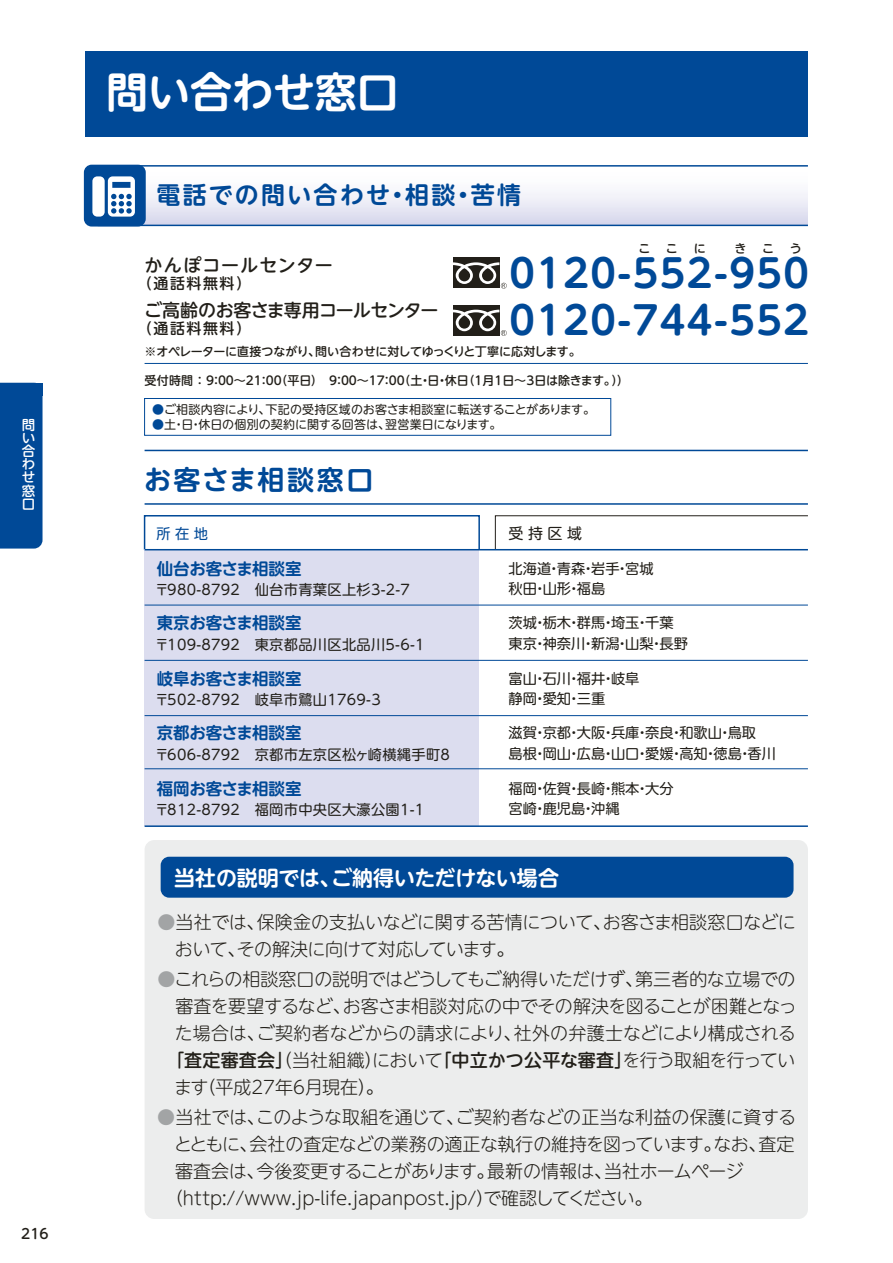
<style>
.page{position:relative;width:893px;height:1263px;background:#fff}
.page>*{position:absolute;margin:0;border:0;box-sizing:border-box;transform-origin:0 0}
.t1{font:42px "UD Shin M Go Pro De Bold 90 pv RKSJ H";letter-spacing:-.01em;color:#fff}
.t2{font:38.7px "UD Shin M Go Pro De Bold 90 pv RKSJ H";letter-spacing:.04em;color:#004997}
.t3{font:27px "UD Shin M Go Pro De Bold 90 pv RKSJ H";letter-spacing:.09em;color:#004997}
.t4{font:24px "UD Shin M Go Pro De Bold 90 pv RKSJ H";letter-spacing:.095em;color:#004997}
.t5{font:21px "UD Shin M Go Pro De Bold 90 pv RKSJ H";letter-spacing:-.01em;color:#fff}
.t6{font:18px/27px "UD Shin M Go Pro Light 90 pv RKSJ H";letter-spacing:-.02em;color:#221f19}
.t7{font:18px "UD Shin M Go Pro Light 90 pv RKSJ H";color:#221f19}
.t8{font:18px "UD Shin M Go Pro Medium 90 pv RKSJ H";letter-spacing:-.04em;color:#221f19}
.t9{font:18px "UD Shin M Go Pro Medium 90 pv RKSJ H";letter-spacing:.045em;color:#221f19}
.t10{font:16.5px "UD Shin M Go Pro De Bold 90 pv RKSJ H";letter-spacing:-.015em;color:#004997}
.t11{font:15px "UD Shin M Go Pro Medium 90 pv RKSJ H";letter-spacing:.1em;color:#221f19}
.t12{font:15px "UD Shin M Go Pro Regular 90 pv RKSJ H";color:#221f19}
.t13{font:14.25px/20.2px "UD Shin M Go Pro Regular 90 pv RKSJ H";color:#221f19}
.t14{font:14.25px "UD Shin M Go Pro Regular 90 pv RKSJ H";letter-spacing:.02em;color:#221f19}
.t15{font:14.25px "UD Shin M Go Pro Regular 90 pv RKSJ H";color:#004997}
.t16{font:13.8px "UD Shin M Go Pro Medium 90 pv RKSJ H";color:#221f19}
.t17{font:13.5px/13.2px "UD Shin M Go Pro Medium 90 pv RKSJ V";color:#fff;text-align:justify}
.t18{font:12px "UD Shin M Go Pro Medium 90 pv RKSJ H";letter-spacing:-.025em;color:#221f19}
.t19{font:12px "UD Shin M Go Pro Regular 90 pv RKSJ H";letter-spacing:-.005em;color:#221f19}
.s1{color:#004997}
.s2{color:#a2a4a5}
.s3{font-family:"UD Shin M Go Pro Medium 90 pv RKSJ H"}
</style>
<div class="page">
<div style="left:98px;top:166px;width:710px;height:59px;background:linear-gradient(to bottom,#fff,#dadaed)"></div>
<hr style="left:98px;top:165px;width:710px;height:2px;background:#004997">
<hr style="left:98px;top:225px;width:710px;height:1px;background:#004997">
<div style="left:85px;top:166px;width:60px;height:59px;background:#004997;border-radius:7px"></div>
<div style="left:84px;top:165px;width:62px;height:62px;border:2px solid #004997;border-radius:7px"></div>
<div style="left:144px;top:515px;width:336px;height:35px;border:2px solid #004997"></div>
<svg style="left:495px;top:515px;width:313px;height:34px"></svg>
<div style="left:145px;top:550px;width:334px;height:276px;background:#dcddef"></div>
<hr style="left:145px;top:549px;width:663px;height:1px;background:#004997">
<hr style="left:145px;top:605px;width:663px;height:1px;background:#004997">
<hr style="left:145px;top:660px;width:663px;height:1px;background:#004997">
<hr style="left:145px;top:715px;width:663px;height:1px;background:#004997">
<hr style="left:145px;top:768px;width:663px;height:1px;background:#004997">
<hr style="left:145px;top:825px;width:663px;height:2px;background:#004997">
<hr style="left:145px;top:503px;width:663px;height:2px;background:#004997">
<hr style="left:145px;top:450px;width:663px;height:1px;background:#004997">
<svg style="left:108px;top:176px;width:27px;height:41px"></svg>
<div style="left:92px;top:176px;width:13px;height:41px;background:#fff;border-radius:5px"></div>
<div style="left:85px;top:51px;width:723px;height:85px;background:#004997"></div>
<div style="left:145px;top:840px;width:663px;height:379px;background:#eceded;border-radius:10px"></div>
<div style="left:144px;top:398px;width:467px;height:37px;border:1px solid #004997"></div>
<div style="left:161px;top:857px;width:632px;height:41px;background:#004997;border-radius:9px"></div>
<hr style="left:145px;top:363px;width:663px;height:1px;background:#004997">
<div style="left:453px;top:258px;width:46px;height:30px;background:#221f19"></div>
<svg style="left:453px;top:262px;width:54px;height:27px"></svg>
<div style="left:453px;top:305px;width:46px;height:30px;background:#221f19"></div>
<svg style="left:453px;top:310px;width:54px;height:26px"></svg>
<div style="left:0;top:383px;width:43px;height:166px;background:#004997"></div>
<div style="left:30px;top:383px;width:13px;height:12px;background:#004997"></div>
<p class="t17" style="left:22px;top:420px;width:15px">問い合わせ窓口</p>
<p class="t16" style="left:21px;top:1228px;width:29px">216</p>
<h1 class="t1" style="left:106px;top:76px;width:294px">問い合わせ窓口</h1>
<h3 class="t4" style="left:157px;top:186px;width:366px">電話での問い合わせ・相談・苦情</h3>
<p class="t18" style="left:638px;top:244px;width:13px">こ</p>
<p class="t18" style="left:666px;top:244px;width:13px">こ</p>
<p class="t18" style="left:694px;top:244px;width:54px">に　　 き</p>
<p class="t18" style="left:762px;top:244px;width:13px">こ</p>
<p class="t18" style="left:790px;top:244px;width:13px">う</p>
<p class="t9" style="left:144px;top:258px;width:190px">かんぽコールセンター</p>
<p class="t11" style="left:137px;top:277px;width:115px">（通話料無料）</p>
<h2 class="t2" style="left:509px;top:259px;width:301px">0120-552-950</h2>
<p class="t8" style="left:144px;top:304px;width:296px">ご高齢のお客さま専用コールセンター</p>
<p class="t11" style="left:137px;top:323px;width:115px">（通話料無料）</p>
<h2 class="t2" style="left:509px;top:306px;width:301px">0120-744-552</h2>
<p class="t18" style="left:145px;top:347px;width:438px">※オペレーターに直接つながり、問い合わせに対してゆっくりと丁寧に応対します。</p>
<p class="t18" style="left:145px;top:376px;width:486px">受付時間 ： ９：００～２１：００（平日）　９：００～１７：００（土・日・休日（1 月1 日～3 日は除きます。））</p>
<p class="t19" style="left:152px;top:405px;width:444px"><span class="s1">●</span>ご相談内容により、下記の受持区域のお客さま相談室に転送することがあります。</p>
<p class="t19" style="left:152px;top:420px;width:351px"><span class="s1">●</span>土・日・休日の個別の契約に関する回答は、翌営業日になります。</p>
<h3 class="t3" style="left:144px;top:469px;width:231px">お客さま相談窓口</h3>
<p class="t15" style="left:157px;top:528px;width:53px">所在地</p>
<p class="t12" style="left:508px;top:528px;width:75px">受持区域</p>
<p class="t10" style="left:157px;top:563px;width:146px">仙台お客さま相談室</p>
<p class="t14" style="left:155px;top:585px;width:257px">〒980-8792　仙台市青葉区上杉3-2-7</p>
<p class="t13" style="left:508px;top:561px;width:147px">北海道・青森・岩手・宮城秋田・山形・福島</p>
<p class="t10" style="left:157px;top:617px;width:146px">東京お客さま相談室</p>
<p class="t14" style="left:155px;top:639px;width:271px">〒109-8792　東京都品川区北品川5-6-1</p>
<p class="t13" style="left:508px;top:615px;width:181px">茨城・栃木・群馬・埼玉・千葉東京・神奈川・新潟・山梨・長野</p>
<p class="t10" style="left:157px;top:672px;width:146px">岐阜お客さま相談室</p>
<p class="t14" style="left:155px;top:694px;width:227px">〒502-8792　岐阜市鷺山1769-3</p>
<p class="t13" style="left:508px;top:670px;width:132px">富山・石川・福井・岐阜静岡・愛知・三重</p>
<p class="t10" style="left:157px;top:727px;width:146px">京都お客さま相談室</p>
<p class="t14" style="left:155px;top:749px;width:297px">〒606-8792　京都市左京区松ヶ崎横縄手町8</p>
<p class="t13" style="left:508px;top:725px;width:269px">滋賀・京都・大阪・兵庫・奈良・和歌山・鳥取<br>島根・岡山・広島・山口・愛媛・高知・徳島・香川</p>
<p class="t10" style="left:157px;top:782px;width:146px">福岡お客さま相談室</p>
<p class="t14" style="left:155px;top:804px;width:271px">〒812-8792　福岡市中央区大濠公園1-1</p>
<p class="t13" style="left:508px;top:780px;width:167px">福岡・佐賀・長崎・熊本・大分宮崎・鹿児島・沖縄</p>
<p class="t5" style="left:174px;top:870px;width:386px">当社の説明では、ご納得いただけない場合</p>
<p class="t6" style="left:175px;top:911px;width:622px;text-indent:-18px"><span class="s2">●</span>当社では、保険金の支払いなどに関する苦情について、お客さま相談窓口などにおいて、その解決に向けて対応しています。</p>
<p class="t6" style="left:157px;top:968px;width:640px"><span class="s2">●</span>これらの相談窓口の説明ではどうしてもご納得いただけず、第三者的な立場での</p>
<p class="t6" style="left:175px;top:995px;width:623px">審査を要望するなど、お客さま相談対応の中でその解決を図ることが困難となっ</p>
<p class="t6" style="left:175px;top:1022px;width:623px">た場合は、ご契約者などからの請求により、社外の弁護士などにより構成される</p>
<p class="t6" style="left:166px;top:1049px;width:631px"><span class="s3">「査定審査会」</span>（当社組織）において<span class="s3">「中立かつ公平な審査」</span>を行う取組を行ってい</p>
<p class="t7" style="left:174px;top:1080px;width:211px">ます（平成27年6月現在）。</p>
<p class="t6" style="left:157px;top:1106px;width:640px"><span class="s2">●</span>当社では、このような取組を通じて、ご契約者などの正当な利益の保護に資する</p>
<p class="t6" style="left:174px;top:1133px;width:622px">とともに、会社の査定などの業務の適正な執行の維持を図っています。なお、査定</p>
<p class="t6" style="left:175px;top:1160px;width:570px">審査会は、今後変更することがあります。最新の情報は、当社ホームページ</p>
<p class="t7" style="left:165px;top:1191px;width:489px">（http://www.jp-life.japanpost.jp/）で確認してください。</p>
</div>
